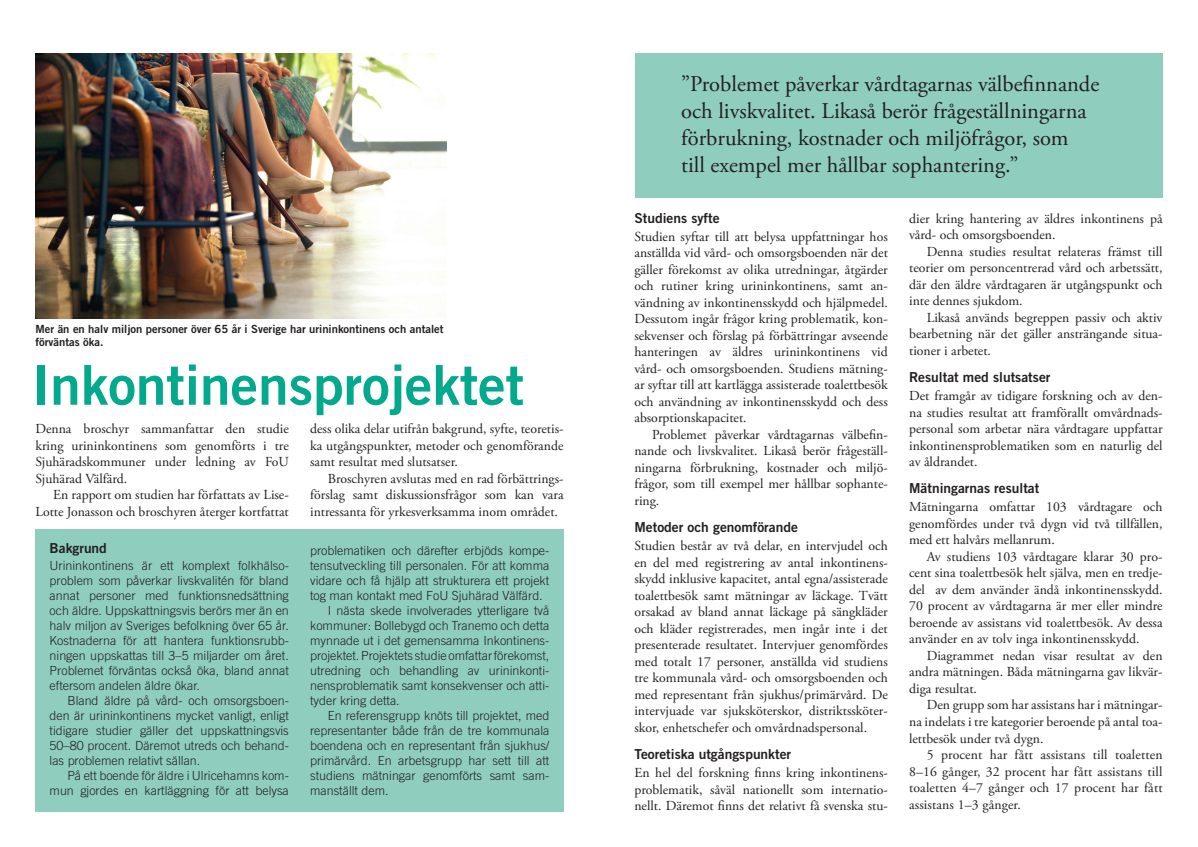
<style>
.page{position:relative;width:1198px;height:847px;background:#fff}
.page>*{position:absolute;margin:0;border:0;box-sizing:border-box;transform-origin:0 0}
.Förstasidesrubriken{font:55px "Trade Gothic LT Std Bd 2";color:#03a98d}
.Brödtext_utan_indrag{font:22.5px/27px "Adobe Garamond Pro";color:#231f20}
.Brödtext_utan_indrag-2{font:13.75px/16.5px "Adobe Garamond Pro";color:#231f20;text-align:justify}
.Brödtext_med_indrag{font:13.75px/16.5px "Adobe Garamond Pro";color:#231f20;text-align:justify}
.Mellanrubrik_nivå_3{font:13.75px "Trade Gothic LT Std Bd 2";color:#231f20}
.Brödtext_med_indrag-2{font:300 12.5px/15px "Trade Gothic LT Std";color:#231f20;text-align:justify}
.Brödtext_utan_indrag-3{font:300 12.5px/15px "Trade Gothic LT Std";color:#231f20;text-align:justify}
.Figurbildtext{font:11.25px/13.5px "Trade Gothic LT Std Bd 2";color:#231f20}
</style>
<div class="page">
<div style="left:35px;top:529px;width:528px;height:282px;background:#8fcdbf"></div>
<img style="left:35px;top:53px;width:411px;height:266px">
<div style="left:635px;top:53px;width:527px;height:145px;background:#8fcdbf"></div>
<p class="Figurbildtext" style="left:36px;top:322px;width:410px">Mer än en halv miljon personer över 65 år i Sverige har urininkontinens och antalet förväntas öka.</p>
<p class="Förstasidesrubriken" style="left:32px;top:351px;width:493px">Inkontinensprojektet</p>
<p class="Brödtext_utan_indrag-2" style="left:35px;top:421px;width:255px">Denna broschyr sammanfattar den studie kring urininkontinens som genomförts i tre Sjuhäradskommuner under ledning av FoU Sjuhärad Välfärd.</p>
<p class="Brödtext_med_indrag" style="left:35px;top:487px;width:255px;text-align:right">En rapport om studien har författats av Lise-<br>Lotte Jonasson och broschyren återger kortfattat</p>
<p class="Brödtext_med_indrag" style="left:310px;top:421px;width:255px">dess olika delar utifrån bakgrund, syfte, teoretis&shy;ka utgångspunkter, metoder och genomförande samt resultat med slutsatser.</p>
<p class="Brödtext_med_indrag" style="left:310px;top:470px;width:255px;text-indent:18px">Broschyren avslutas med en rad förbättrings&shy;förslag samt diskussionsfrågor som kan vara intressanta för yrkesverksamma inom området.</p>
<p class="Mellanrubrik_nivå_3" style="left:50px;top:540px;width:59px">Bakgrund</p>
<p class="Brödtext_utan_indrag-3" style="left:50px;top:558px;width:241px">Urininkontinens är ett komplext folkhälso&shy;problem som påverkar livskvalitén för bland annat personer med funktionsnedsättning och äldre. Uppskattningsvis berörs mer än en halv miljon av Sveriges befolkning över 65 år.<br>Kostnaderna för att hantera funktionsrubb&shy;ningen uppskattas till 3–5 miljarder om året.<br>Problemet förväntas också öka, bland annat eftersom andelen äldre ökar.</p>
<p class="Brödtext_utan_indrag-3" style="left:50px;top:693px;width:241px;text-indent:18px">Bland äldre på vård- och omsorgsboen&shy;den är urininkontinens mycket vanligt, enligt tidigare studier gäller det uppskattningsvis 50–80 procent. Däremot utreds och behand&shy;las problemen relativt sällan.</p>
<p class="Brödtext_med_indrag-2" style="left:50px;top:768px;width:241px;text-align:right">På ett boende för äldre i Ulricehamns kom&shy;mun gjordes en kartläggning för att belysa</p>
<p class="Brödtext_med_indrag-2" style="left:310px;top:543px;width:241px">problematiken och därefter erbjöds kompe&shy;tensutveckling till personalen. För att komma vidare och få hjälp att strukturera ett projekt tog man kontakt med FoU Sjuhärad Välfärd.</p>
<p class="Brödtext_med_indrag-2" style="left:310px;top:603px;width:241px;text-indent:18px">I nästa skede involverades ytterligare två kommuner: Bollebygd och Tranemo och detta mynnade ut i det gemensamma Inkontinens&shy;projektet. Projektets studie omfattar förekomst, utredning och behandling av urininkonti&shy;nensproblematik samt konsekvenser och atti&shy;tyder kring detta.</p>
<p class="Brödtext_med_indrag-2" style="left:310px;top:708px;width:241px;text-indent:18px">En referensgrupp knöts till projektet, med representanter både från de tre kommunala boendena och en representant från sjukhus/ primärvård. En arbetsgrupp har sett till att studiens mätningar genomförts samt sam&shy;manställt dem.</p>
<p class="Brödtext_utan_indrag" style="left:681px;top:71px;width:419px">”Problemet påverkar vårdtagarnas välbefinnande och livskvalitet. Likaså berör frågeställningarna förbrukning, kostnader och miljöfrågor, som<br>till exempel mer hållbar sophantering.”</p>
<p class="Mellanrubrik_nivå_3" style="left:634px;top:209px;width:87px">Studiens syfte</p>
<p class="Brödtext_utan_indrag-2" style="left:634px;top:229px;width:255px">Studien syftar till att belysa uppfattningar hos anställda vid vård- och omsorgsboenden när det gäller förekomst av olika utredningar, åtgärder och rutiner kring urininkontinens, samt an&shy;vändning av inkontinensskydd och hjälpmedel.<br>Dessutom ingår frågor kring problematik, kon&shy;sekvenser och förslag på förbättringar avseende hanteringen av äldres urininkontinens vid vård- och omsorgsboenden. Studiens mätning&shy;ar syftar till att kartlägga assisterade toalettbesök och användning av inkontinensskydd och dess absorptionskapacitet.</p>
<p class="Brödtext_med_indrag" style="left:634px;top:427px;width:255px;text-indent:18px">Problemet påverkar vårdtagarnas välbefin&shy;nande och livskvalitet. Likaså berör frågeställ&shy;ningarna förbrukning, kostnader och miljö&shy;frågor, som till exempel mer hållbar sophante&shy;ring.</p>
<p class="Mellanrubrik_nivå_3" style="left:634px;top:518px;width:165px">Metoder och genomförande</p>
<p class="Brödtext_utan_indrag-2" style="left:634px;top:538px;width:255px">Studien består av två delar, en intervjudel och en del med registrering av antal inkontinens&shy;skydd inklusive kapacitet, antal egna/assisterade toalettbesök samt mätningar av läckage. Tvätt orsakad av bland annat läckage på sängkläder och kläder registrerades, men ingår inte i det presenterade resultatet. Intervjuer genomfördes med totalt 17 personer, anställda vid studiens tre kommunala vård- och omsorgsboenden och med representant från sjukhus/primärvård. De intervjuade var sjuksköterskor, distriktssköter&shy;skor, enhetschefer och omvårdnadspersonal.</p>
<p class="Mellanrubrik_nivå_3" style="left:634px;top:745px;width:158px">Teoretiska utgångspunkter</p>
<p class="Brödtext_utan_indrag-2" style="left:634px;top:765px;width:255px">En hel del forskning finns kring inkontinens&shy;problematik, såväl nationellt som internatio&shy;nellt. Däremot finns det relativt få svenska stu-</p>
<p class="Brödtext_utan_indrag-2" style="left:909px;top:210px;width:255px">dier kring hantering av äldres inkontinens på vård- och omsorgsboenden.</p>
<p class="Brödtext_med_indrag" style="left:909px;top:243px;width:255px;text-indent:18px">Denna studies resultat relateras främst till teorier om personcentrerad vård och arbetssätt, där den äldre vårdtagaren är utgångspunkt och inte dennes sjukdom.</p>
<p class="Brödtext_med_indrag" style="left:909px;top:309px;width:255px;text-indent:18px">Likaså används begreppen passiv och aktiv bearbetning när det gäller ansträngande situa&shy;tioner i arbetet.</p>
<p class="Mellanrubrik_nivå_3" style="left:909px;top:368px;width:143px">Resultat med slutsatser</p>
<p class="Brödtext_utan_indrag-2" style="left:909px;top:388px;width:255px">Det framgår av tidigare forskning och av den&shy;na studies resultat att framförallt omvårdnads&shy;personal som arbetar nära vårdtagare uppfattar inkontinensproblematiken som en naturlig del av åldrandet.</p>
<p class="Mellanrubrik_nivå_3" style="left:909px;top:480px;width:132px">Mätningarnas resultat</p>
<p class="Brödtext_utan_indrag-2" style="left:909px;top:499px;width:255px">Mätningarna omfattar 103 vårdtagare och genomfördes under två dygn vid två tillfällen, med ett halvårs mellanrum.</p>
<p class="Brödtext_med_indrag" style="left:909px;top:549px;width:255px;text-indent:18px">Av studiens 103 vårdtagare klarar 30 pro&shy;cent sina toalettbesök helt själva, men en tredje&shy;del av dem använder ändå inkontinensskydd.<br>70 procent av vårdtagarna är mer eller mindre beroende av assistans vid toalettbesök. Av dessa använder en av tolv inga inkontinensskydd.</p>
<p class="Brödtext_med_indrag" style="left:909px;top:648px;width:255px;text-indent:18px">Diagrammet nedan visar resultat av den andra mätningen. Båda mätningarna gav likvär&shy;diga resultat.</p>
<p class="Brödtext_med_indrag" style="left:909px;top:697px;width:255px;text-indent:18px">Den grupp som har assistans har i mätningar&shy;na indelats i tre kategorier beroende på antal toa&shy;lettbesök under två dygn.</p>
<p class="Brödtext_med_indrag" style="left:909px;top:747px;width:255px;text-indent:18px">5 procent har fått assistans till toaletten 8–16 gånger, 32 procent har fått assistans till toaletten 4–7 gånger och 17 procent har fått assistans 1–3 gånger.</p>
</div>
